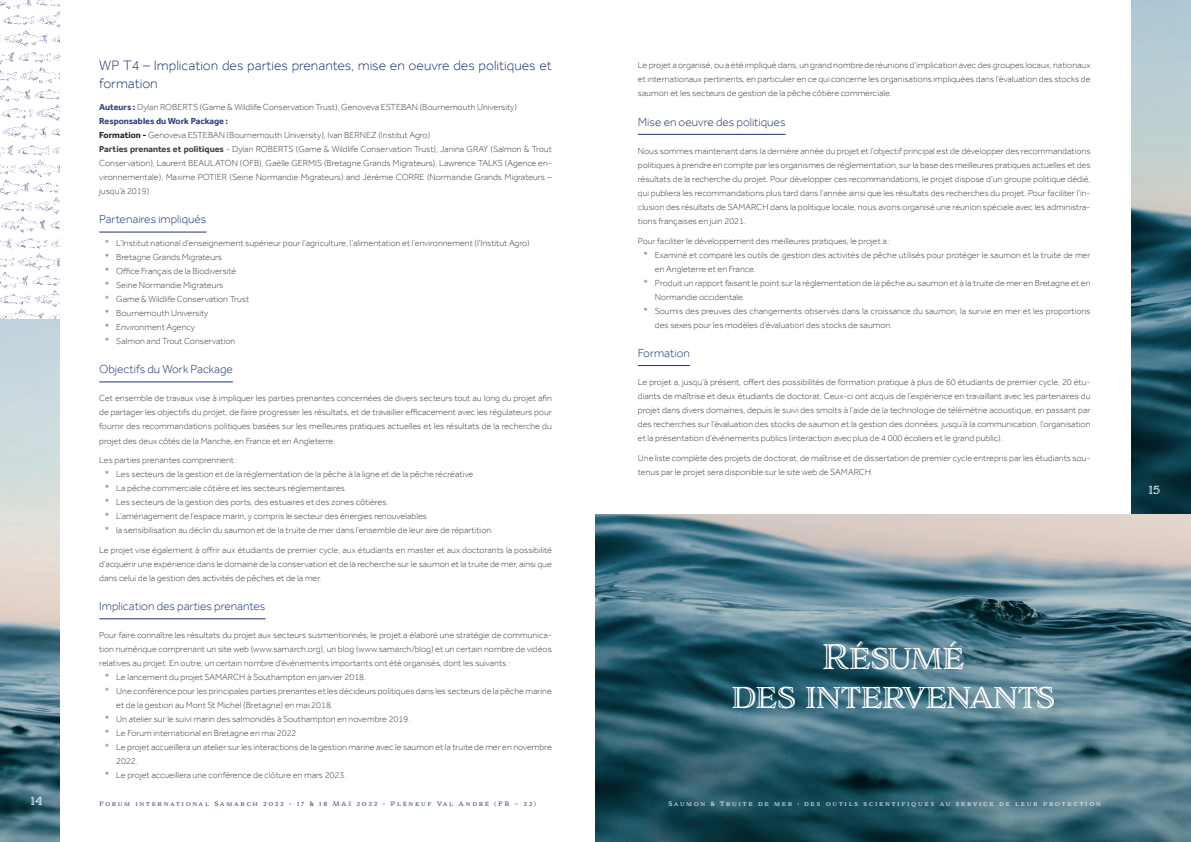
<style>
.page{position:relative;width:1191px;height:842px;background:#fff}
.page>*{position:absolute;margin:0;border:0;box-sizing:border-box;transform-origin:0 0}
.t1{font:33px/39.6px "Adorn S Engraved";letter-spacing:-.065em;color:#fff;text-align:center}
.t2{font:300 14px/18px "Effra";color:#1c3177}
.t3{font:300 12px "Effra";color:#1c3177}
.t4{font:12px "Adorn S Engraved";color:#fff}
.t5{font:300 9px/14px "Effra";color:#3e3e3f;text-align:justify}
.t6{font:6px "Adorn S Engraved";letter-spacing:.285em;color:#fff}
.t7{font:6px "Adorn S Engraved";letter-spacing:.285em;color:#1c3177}
.s1{font-weight:700;color:#2b3f80}
.s2{font-weight:700;color:#231f20}
.s3{font-weight:700}
</style>
<div class="page">
<img style="left:0;top:0;width:60px;height:842px">
<img style="left:1131px;top:0;width:60px;height:514px">
<img style="left:595px;top:514px;width:596px;height:328px">
<hr style="left:99px;top:232px;width:107px;height:1px;background:#1c3177">
<hr style="left:99px;top:382px;width:134px;height:1px;background:#1c3177">
<hr style="left:99px;top:619px;width:166px;height:1px;background:#1c3177">
<hr style="left:638px;top:134px;width:147px;height:1px;background:#1c3177">
<hr style="left:638px;top:365px;width:52px;height:1px;background:#1c3177">
<h2 class="t2" style="left:99px;top:56px;width:454px">WP T4 – Implication des parties prenantes, mise en oeuvre des politiques et formation</h2>
<p class="t5" style="left:99px;top:100px;width:454px;text-align:left"><span class="s1">Auteurs :</span> Dylan ROBERTS (Game &amp; Wildlife Conservation Trust), Genoveva ESTEBAN (Bournemouth University)<br><span class="s1">Responsables du Work Package :<br></span><span class="s2">Formation -</span> Genoveva ESTEBAN (Bournemouth University), Ivan BERNEZ (Institut Agro)<br><span class="s3">Parties prenantes et politiques</span> - Dylan ROBERTS (Game &amp; Wildlife Conservation Trust), Janina GRAY (Salmon &amp; Trout Conservation), Laurent BEAULATON (OFB), Gaëlle GERMIS (Bretagne Grands Migrateurs), Lawrence TALKS (Agence en&shy;vironnementale), Maxime POTIER (Seine Normandie Migrateurs) and Jérémie CORRE (Normandie Grands Migrateurs – jusqu’à 2019)</p>
<h3 class="t3" style="left:99px;top:212px;width:109px">Partenaires impliqués</h3>
<p class="t5" style="left:105px;top:236px;width:426px;text-align:left">* L’Institut national d’enseignement supérieur pour I’agriculture, I’alimentation et l’environnement (l’Institut Agro) * Bretagne Grands Migrateurs<br>* Office Français de la Biodiversité<br>* Seine Normandie Migrateurs<br>* Game &amp; Wildlife Conservation Trust<br>* Bournemouth University<br>* Environment Agency<br>* Salmon and Trout Conservation</p>
<h3 class="t3" style="left:99px;top:362px;width:135px">Objectifs du Work Package</h3>
<p class="t5" style="left:99px;top:391px;width:454px">Cet ensemble de travaux vise à impliquer les parties prenantes concernées de divers secteurs tout au long du projet afin de partager les objectifs du projet, de faire progresser les résultats, et de travailler efficacement avec les régulateurs pour fournir des recommandations politiques basées sur les meilleures pratiques actuelles et les résultats de la recherche du projet des deux côtés de la Manche, en France et en Angleterre.</p>
<p class="t5" style="left:105px;top:453px;width:390px;text-align:left;text-indent:-6px">Les parties prenantes comprennent :<br>* Les secteurs de la gestion et de la réglementation de la pêche à la ligne et de la pêche récréative<br>* La pêche commerciale côtière et les secteurs réglementaires<br>* Les secteurs de la gestion des ports, des estuaires et des zones côtières.<br>* L’aménagement de l’espace marin, y compris le secteur des énergies renouvelables<br>* la sensibilisation au déclin du saumon et de la truite de mer dans l’ensemble de leur aire de répartition.</p>
<p class="t5" style="left:99px;top:543px;width:454px">Le projet vise également à offrir aux étudiants de premier cycle, aux étudiants en master et aux doctorants la possibilité d’acquérir une expérience dans le domaine de la conservation et de la recherche sur le saumon et la truite de mer, ainsi que dans celui de la gestion des activités de pêches et de la mer.</p>
<h3 class="t3" style="left:99px;top:599px;width:168px">Implication des parties prenantes</h3>
<p class="t5" style="left:99px;top:628px;width:454px">Pour faire connaître les résultats du projet aux secteurs susmentionnés, le projet a élaboré une stratégie de communica-</p>
<p class="t5" style="left:99px;top:642px;width:454px">tion numérique comprenant un site web (www.samarch.org), un blog (www.samarch/blog) et un certain nombre de vidéos</p>
<p class="t5" style="left:99px;top:656px;width:412px">relatives au projet. En outre, un certain nombre d’événements importants ont été organisés, dont les suivants :</p>
<p class="t5" style="left:105px;top:670px;width:263px">* Le lancement du projet SAMARCH à Southampton en janvier 2018.</p>
<p class="t5" style="left:105px;top:684px;width:448px">* Une conférence pour les principales parties prenantes et les décideurs politiques dans les secteurs de la pêche marine</p>
<p class="t5" style="left:116px;top:698px;width:218px">et de la gestion au Mont St Michel (Bretagne) en mai 2018.</p>
<p class="t5" style="left:105px;top:712px;width:307px">* Un atelier sur le suivi marin des salmonidés à Southampton en novembre 2019.</p>
<p class="t5" style="left:105px;top:726px;width:193px">* Le Forum international en Bretagne en mai 2022</p>
<p class="t5" style="left:105px;top:740px;width:448px">* Le projet accueillera un atelier sur les interactions de la gestion marine avec le saumon et la truite de mer en novembre</p>
<p class="t5" style="left:116px;top:754px;width:23px">2022.</p>
<p class="t5" style="left:105px;top:768px;width:243px">* Le projet accueillera une conférence de clôture en mars 2023.</p>
<h3 class="t4" style="left:30px;top:793px;width:14px">14</h3>
<p class="t7" style="left:99px;top:800px;width:438px">Forum international Samarch 2022 - 17 &amp; 18 MAI 2022 - Pléneuf Val André (FR – 22)</p>
<p class="t5" style="left:638px;top:58px;width:454px">Le projet a organisé, ou a été impliqué dans, un grand nombre de réunions d’implication avec des groupes locaux, nationaux et internationaux pertinents, en particulier en ce qui concerne les organisations impliquées dans l’évaluation des stocks de saumon et les secteurs de gestion de la pêche côtière commerciale.</p>
<h3 class="t3" style="left:638px;top:115px;width:149px">Mise en oeuvre des politiques</h3>
<p class="t5" style="left:638px;top:144px;width:454px">Nous sommes maintenant dans la dernière année du projet et l’objectif principal est de développer des recommandations politiques à prendre en compte par les organismes de réglementation, sur la base des meilleures pratiques actuelles et des résultats de la recherche du projet. Pour développer ces recommandations, le projet dispose d’un groupe politique dédié, qui publiera les recommandations plus tard dans l’année ainsi que les résultats des recherches du projet. Pour faciliter l’in&shy;clusion des résultats de SAMARCH dans la politique locale, nous avons organisé une réunion spéciale avec les administra&shy;tions françaises en juin 2021.</p>
<p class="t5" style="left:638px;top:233px;width:254px">Pour faciliter le développement des meilleures pratiques, le projet a :</p>
<p class="t5" style="left:643px;top:247px;width:448px">* Examiné et comparé les outils de gestion des activités de pêche utilisés pour protéger le saumon et la truite de mer</p>
<p class="t5" style="left:655px;top:261px;width:102px">en Angleterre et en France.</p>
<p class="t5" style="left:643px;top:275px;width:448px">* Produit un rapport faisant le point sur la réglementation de la pêche au saumon et à la truite de mer en Bretagne et en</p>
<p class="t5" style="left:655px;top:289px;width:92px">Normandie occidentale.</p>
<p class="t5" style="left:643px;top:303px;width:448px">* Soumis des preuves des changements observés dans la croissance du saumon, la survie en mer et les proportions</p>
<p class="t5" style="left:655px;top:317px;width:239px">des sexes pour les modèles d’évaluation des stocks de saumon.</p>
<h3 class="t3" style="left:638px;top:346px;width:53px">Formation</h3>
<p class="t5" style="left:638px;top:375px;width:454px">Le projet a, jusqu’à présent, offert des possibilités de formation pratique à plus de 60 étudiants de premier cycle, 20 étu&shy;diants de maîtrise et deux étudiants de doctorat. Ceux-ci ont acquis de l’expérience en travaillant avec les partenaires du projet dans divers domaines, depuis le suivi des smolts à l’aide de la technologie de télémétrie acoustique, en passant par des recherches sur l’évaluation des stocks de saumon et la gestion des données, jusqu’à la communication, l’organisation et la présentation d’événements publics (interaction avec plus de 4 000 écoliers et le grand public).</p>
<p class="t5" style="left:638px;top:451px;width:454px">Une liste complète des projets de doctorat, de maîtrise et de dissertation de premier cycle entrepris par les étudiants sou&shy;tenus par le projet sera disponible sur le site web de SAMARCH.</p>
<h3 class="t4" style="left:1148px;top:482px;width:13px">15</h3>
<h1 class="t1" style="left:730px;top:638px;width:327px">Résumé<br>des intervenants</h1>
<p class="t6" style="left:668px;top:800px;width:434px">Saumon &amp; Truite de mer : des outils scientifiques au service de leur protection</p>
</div>
